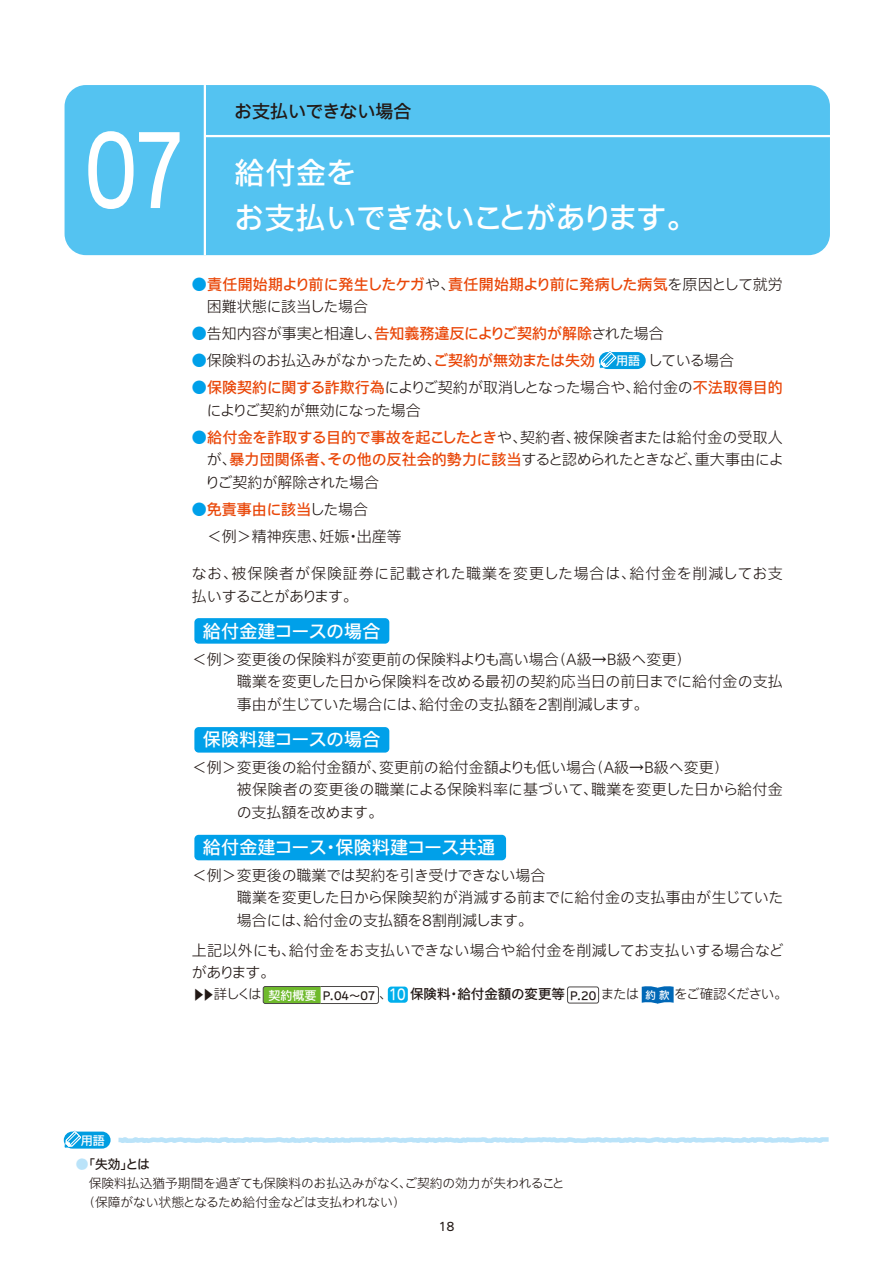
<style>
.page{position:relative;width:893px;height:1263px;background:#fff}
.page>*{position:absolute;margin:0;border:0;box-sizing:border-box;transform-origin:0 0}
.t1{font:500 97.5px "Iwa UCDA Goth Std";color:#fff;scale:.8 1}
.t2{font:500 30px/45px "Iwa UCDA Goth Std";letter-spacing:-.015em;color:#fff}
.t3{font:500 18px "Iwa UCDA Goth Std";color:#fff}
.t4{font:500 18px "Iwa UCDA Goth Std";color:#221815}
.t5{font:300 15px/22.5px "Iwa UCDA Goth Std";color:#221815}
.t6{font:500 15px/22.5px "Iwa UCDA Goth Std";letter-spacing:-.015em;color:#e94709}
.t7{font:300 15px/22.5px "Iwa UCDA Goth Std";letter-spacing:.03em;color:#221815}
.t8{font:500 15px "Iwa UCDA Goth Std";color:#fff;scale:.85 1}
.t9{font:300 13.5px "Iwa UCDA Goth Std";letter-spacing:-.09em;color:#221815}
.t10{font:500 13.5px "Iwa UCDA Goth Std";color:#221815}
.t11{font:300 12.75px "Iwa UCDA Goth Std";letter-spacing:-.01em;color:#221815}
.t12{font:500 12.75px "Iwa UCDA Goth Std";color:#221815}
.t13{font:500 12px "Iwa UCDA Goth Std";color:#fff}
.t14{font:100 12px "Iwa UCDA Goth Std";color:#221815}
.t15{font:500 11.25px "Iwa UCDA Goth Std";color:#221815}
.t16{font:500 10.5px "Iwa UCDA Goth Std";color:#fff}
.t17{font:300 9.45px "Iwa UCDA Goth Std";color:#221815;scale:1.43 1}
.s1{font-weight:300;color:#00a0e9}
.s2{font-weight:300;color:#221815}
.s3{color:#00a0e9}
.s4{font-weight:500;color:#e94709}
.s5{font-size:12px;color:#fff}
.s6{color:#bae3f9}
</style>
<div class="page">
<div style="left:194px;top:618px;width:195px;height:26px;background:#00a0e9;border-radius:4px"></div>
<div style="left:194px;top:727px;width:195px;height:26px;background:#00a0e9;border-radius:4px"></div>
<div style="left:194px;top:835px;width:312px;height:25px;background:#00a0e9;border-radius:4px"></div>
<div style="left:65px;top:85px;width:765px;height:170px;background:#54c3f1;border-radius:21px"></div>
<svg style="left:205px;top:85px;width:2px;height:171px"></svg>
<hr style="left:205px;top:135px;width:625px;height:2px;background:#fff">
<svg style="left:262px;top:986px;width:117px;height:18px"></svg>
<svg style="left:118px;top:1137px;width:711px;height:6px"></svg>
<div style="left:64px;top:1131px;width:47px;height:17px;background:#009de1;border-radius:9px"></div>
<svg style="left:63px;top:1130px;width:20px;height:19px"></svg>
<div style="left:599px;top:352px;width:47px;height:17px;background:#009de1;border-radius:9px"></div>
<svg style="left:599px;top:351px;width:18px;height:18px"></svg>
<svg style="left:642px;top:986px;width:32px;height:18px"></svg>
<div style="left:388px;top:986px;width:20px;height:17px;background:#00afec;border-radius:3px"></div>
<div style="left:567px;top:986px;width:32px;height:17px;border:1px solid #4c4948;border-radius:2px"></div>
<h1 class="t1" style="left:85px;top:99px;width:127px">07</h1>
<p class="t4" style="left:234px;top:98px;width:179px">お支払いできない場合</p>
<h2 class="t2" style="left:234px;top:148px;width:464px">給付金を<br>お支払いできないことがあります。</h2>
<p class="t6" style="left:207px;top:272px;width:578px;text-indent:-15px"><span class="s1">●</span>責任開始期より前に発生したケガ<span class="s2">や、</span>責任開始期より前に発病した病気<span class="s2">を原因として就労困難状態に該当した場合</span></p>
<p class="t5" style="left:192px;top:321px;width:474px"><span class="s3">●</span>告知内容が事実と相違し、<span class="s4">告知義務違反によりご契約が解除</span>された場合</p>
<p class="t5" style="left:192px;top:348px;width:544px"><span class="s3">●</span>保険料のお払込みがなかったため、<span class="s4">ご契約が無効または失効　　　</span> している場合</p>
<p class="t5" style="left:207px;top:375px;width:578px;text-indent:-15px"><span class="s3">●</span><span class="s4">保険契約に関する詐欺行為</span>によりご契約が取消しとなった場合や、給付金の<span class="s4">不法取得目的</span>によりご契約が無効になった場合</p>
<p class="t5" style="left:205px;top:425px;width:580px;text-align:justify;text-indent:-13px"><span class="s3">●</span><span class="s4">給付金を詐取する目的で事故を起こしたとき</span>や、契約者、被保険者または給付金の受取人が、<span class="s4">暴力団関係者、その他の反社会的勢力に該当</span>すると認められたときなど、重大事由によりご契約が解除された場合</p>
<p class="t5" style="left:207px;top:495px;width:197px;line-height:27px;text-indent:-15px"><span class="s3">●</span><span class="s4">免責事由に該当</span>した場合<br>＜例＞精神疾患、妊娠・出産等</p>
<p class="t7" style="left:192px;top:561px;width:593px">なお、被保険者が保険証券に記載された職業を変更した場合は、給付金を削減してお支払いすることがあります。</p>
<p class="t13" style="left:616px;top:352px;width:25px">用語</p>
<p class="t3" style="left:203px;top:618px;width:179px">給付金建コースの場合</p>
<p class="t5" style="left:237px;top:647px;width:548px;text-indent:-45px">＜例＞変更後の保険料が変更前の保険料よりも高い場合（A級→B級へ変更）<br>職業を変更した日から保険料を改める最初の契約応当日の前日までに給付金の支払事由が生じていた場合には、給付金の支払額を2割削減します。</p>
<p class="t3" style="left:203px;top:726px;width:179px">保険料建コースの場合</p>
<p class="t5" style="left:237px;top:755px;width:548px;text-indent:-45px">＜例＞変更後の給付金額が、変更前の給付金額よりも低い場合（A級→B級へ変更）<br>被保険者の変更後の職業による保険料率に基づいて、職業を変更した日から給付金の支払額を改めます。</p>
<p class="t3" style="left:203px;top:834px;width:294px">給付金建コース・保険料建コース共通</p>
<p class="t5" style="left:237px;top:863px;width:548px;text-indent:-45px">＜例＞変更後の職業では契約を引き受けできない場合<br>職業を変更した日から保険契約が消滅する前までに給付金の支払事由が生じていた場合には、給付金の支払額を8割削減します。</p>
<p class="t5" style="left:192px;top:938px;width:593px">上記以外にも、給付金をお支払いできない場合や給付金を削減してお支払いする場合などがあります。</p>
<p class="t17" style="left:206px;top:988px;width:11px;rotate:90deg">▲</p>
<p class="t17" style="left:215px;top:988px;width:11px;rotate:90deg">▲</p>
<p class="t9" style="left:214px;top:985px;width:49px">詳しくは</p>
<p class="t9" style="left:379px;top:985px;width:15px">、</p>
<p class="t15" style="left:268px;top:987px;width:108px"><span class="s5">契約概要</span> P.04～07</p>
<p class="t10" style="left:410px;top:984px;width:156px">保険料・給付金額の変更等</p>
<p class="t9" style="left:601px;top:985px;width:188px">または　 　をご確認ください。</p>
<p class="t8" style="left:389px;top:983px;width:22px">10</p>
<p class="t15" style="left:570px;top:987px;width:28px">P.20</p>
<p class="t16" style="left:646px;top:987px;width:26px">約 款</p>
<p class="t13" style="left:80px;top:1131px;width:25px">用語</p>
<p class="t12" style="left:76px;top:1154px;width:76px"><span class="s6">●</span>「失効」とは</p>
<p class="t11" style="left:89px;top:1174px;width:477px">保険料払込猶予期間を過ぎても保険料のお払込みがなく、ご契約の効力が失われること</p>
<p class="t11" style="left:82px;top:1193px;width:324px">（保障がない状態となるため給付金などは支払われない）</p>
<p class="t14" style="left:438px;top:1218px;width:18px">18</p>
</div>
